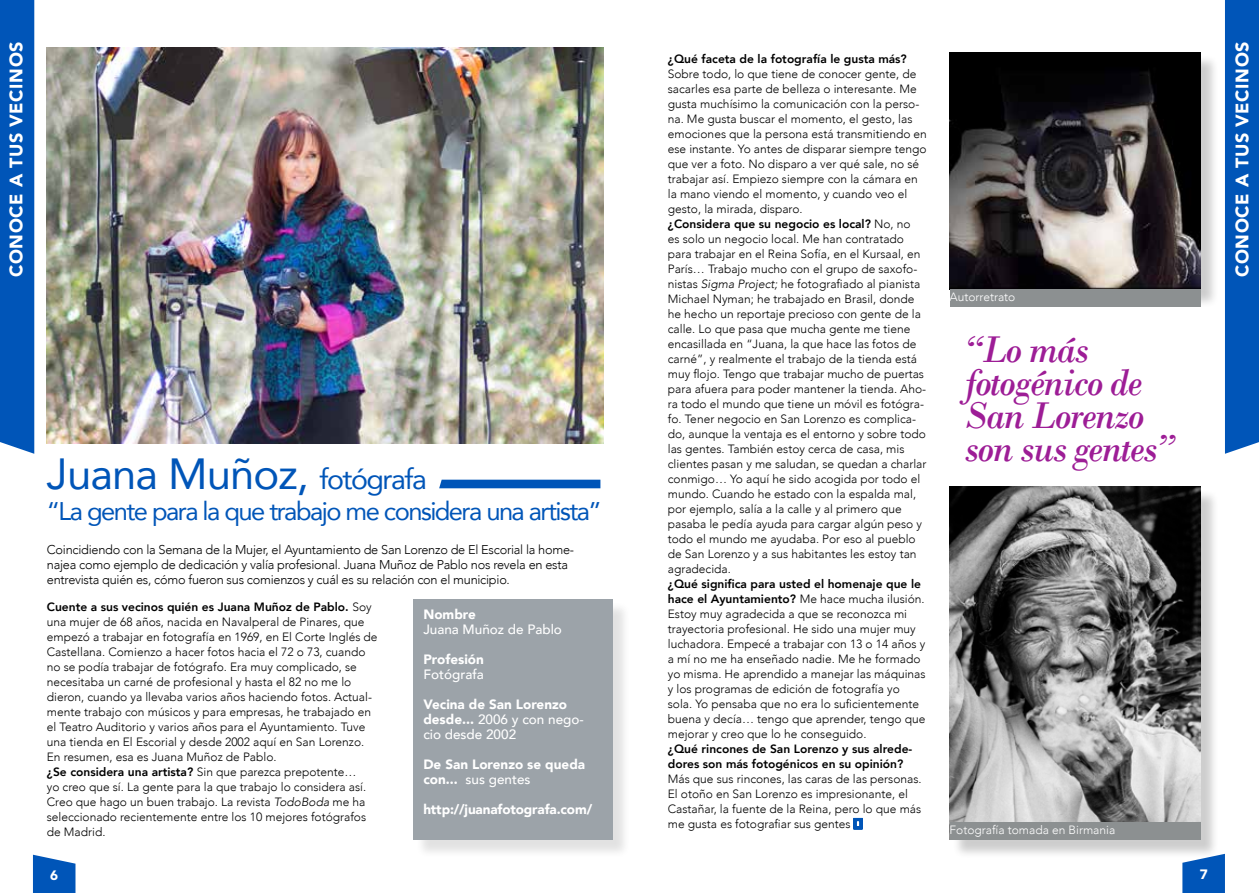
<style>
.page{position:relative;width:1259px;height:893px;background:#fff}
.page>*{position:absolute;margin:0;border:0;box-sizing:border-box;transform-origin:0 0}
.t1{font:43.5px "Avenir";letter-spacing:-.02em;color:#0055b8}
.t2{font:italic 39px/33px "Bodoni";letter-spacing:-.04em;color:#9d1d96}
.t3{font:25.5px "Avenir";letter-spacing:-.06em;color:#0055b8}
.t4{font:900 18px "Avenir LT Std";letter-spacing:.04em;color:#fff}
.t5{font:900 13.5px/15px "Avenir";color:#fff}
.t6{font:500 13.5px "Avenir";color:#fff}
.t7{font:900 13.5px "Avenir LT Std";color:#fff}
.t8{font:300 12.75px/15px "Avenir";letter-spacing:-.02em;color:#000}
.t9{font:300 12px/15px "Avenir";color:#000}
.t10{font:800 12px/15px "Avenir";color:#000}
.t11{font:300 12px "Avenir";color:#fff}
.s1{font-weight:800}
.s2{font-style:italic}
.s3{font-size:28.5px}
.s4{font-weight:500}
</style>
<div class="page">
<div style="left:1182px;top:854px;width:43px;height:39px;background:#0055b8"></div>
<svg style="left:33px;top:855px;width:42px;height:38px;background:#1b67bf"></svg>
<div style="left:1225px;top:0;width:34px;height:454px;background:#0055b8"></div>
<div style="left:0;top:0;width:34px;height:454px;background:#0055b8"></div>
<div style="left:415px;top:601px;width:216px;height:257px;background:#000;opacity:.2"></div>
<div style="left:412px;top:599px;width:200px;height:241px;background:#9ca3a9"></div>
<div style="left:952px;top:489px;width:267px;height:369px;background:#000;opacity:.2"></div>
<img style="left:949px;top:487px;width:251px;height:335px">
<svg style="left:439px;top:480px;width:161px;height:8px"></svg>
<div style="left:949px;top:822px;width:251px;height:18px;background:#8c9091"></div>
<img style="left:47px;top:47px;width:557px;height:396px">
<div style="left:952px;top:55px;width:267px;height:253px;background:#000;opacity:.2"></div>
<img style="left:949px;top:52px;width:251px;height:237px">
<div style="left:949px;top:289px;width:251px;height:18px;background:#8c9091"></div>
<svg style="left:853px;top:817px;width:10px;height:13px"></svg>
<h3 class="t4" style="left:5px;top:277px;width:238px;rotate:-90deg">CONOCE A TUS VECINOS</h3>
<h3 class="t4" style="left:1231px;top:277px;width:238px;rotate:-90deg">CONOCE A TUS VECINOS</h3>
<p class="t10" style="left:668px;top:51px;width:240px">¿Qué faceta de la fotografía le gusta más?</p>
<p class="t9" style="left:668px;top:66px;width:261px">Sobre todo, lo que tiene de conocer gente, de sacarles esa parte de belleza o interesante. Me gusta muchísimo la comunicación con la perso&shy;na. Me gusta buscar el momento, el gesto, las emociones que la persona está transmitiendo en ese instante. Yo antes de disparar siempre tengo que ver a foto. No disparo a ver qué sale, no sé trabajar así. Empiezo siempre con la cámara en la mano viendo el momento, y cuando veo el gesto, la mirada, disparo.<br><span class="s1">¿Considera que su negocio es local?</span> No, no<br>es solo un negocio local. Me han contratado para trabajar en el Reina Sofía, en el Kursaal, en París… Trabajo mucho con el grupo de saxofo&shy;nistas <span class="s2">Sigma Project;</span> he fotografiado al pianista Michael Nyman; he trabajado en Brasil, donde he hecho un reportaje precioso con gente de la calle. Lo que pasa que mucha gente me tiene encasillada en “Juana, la que hace las fotos de carné”, y realmente el trabajo de la tienda está muy flojo. Tengo que trabajar mucho de puertas para afuera para poder mantener la tienda. Aho&shy;ra todo el mundo que tiene un móvil es fotógra&shy;fo. Tener negocio en San Lorenzo es complica&shy;do, aunque la ventaja es el entorno y sobre todo las gentes. También estoy cerca de casa, mis clientes pasan y me saludan, se quedan a charlar conmigo… Yo aquí he sido acogida por todo el mundo. Cuando he estado con la espalda mal, por ejemplo, salía a la calle y al primero que pasaba le pedía ayuda para cargar algún peso y todo el mundo me ayudaba. Por eso al pueblo de San Lorenzo y a sus habitantes les estoy tan agradecida.</p>
<p class="t9" style="left:668px;top:576px;width:259px"><span class="s1">¿Qué significa para usted el homenaje que le hace el Ayuntamiento?</span> Me hace mucha ilusión.<br>Estoy muy agradecida a que se reconozca mi trayectoria profesional. He sido una mujer muy luchadora. Empecé a trabajar con 13 o 14 años y a mí no me ha enseñado nadie. Me he formado yo misma. He aprendido a manejar las máquinas y los programas de edición de fotografía yo sola. Yo pensaba que no era lo suficientemente buena y decía… tengo que aprender, tengo que mejorar y creo que lo he conseguido.</p>
<p class="t10" style="left:668px;top:741px;width:246px">¿Qué rincones de San Lorenzo y sus alrede&shy;dores son más fotogénicos en su opinión?</p>
<p class="t9" style="left:668px;top:771px;width:255px">Más que sus rincones, las caras de las personas.<br>El otoño en San Lorenzo es impresionante, el Castañar, la fuente de la Reina, pero lo que más me gusta es fotografiar sus gentes</p>
<p class="t11" style="left:949px;top:290px;width:67px">Autorretrato</p>
<h2 class="t2" style="left:964px;top:333px;width:212px">“Lo más fotogénico de<br>San Lorenzo son sus gentes”</h2>
<h1 class="t1" style="left:47px;top:439px;width:381px">Juana Muñoz, <span class="s3">fotógrafa</span></h1>
<h3 class="t3" style="left:47px;top:490px;width:556px">“La gente para la que trabajo me considera una artista”</h3>
<p class="t8" style="left:47px;top:542px;width:529px">Coincidiendo con la Semana de la Mujer, el Ayuntamiento de San Lorenzo de El Escorial la home&shy;najea como ejemplo de dedicación y valía profesional. Juana Muñoz de Pablo nos revela en esta entrevista quién es, cómo fueron sus comienzos y cuál es su relación con el municipio.</p>
<p class="t9" style="left:47px;top:599px;width:332px"><span class="s1">Cuente a sus vecinos quién es Juana Muñoz de Pablo.</span> Soy una mujer de 68 años, nacida en Navalperal de Pinares, que empezó a trabajar en fotografía en 1969, en El Corte Inglés de Castellana. Comienzo a hacer fotos hacia el 72 o 73, cuando no se podía trabajar de fotógrafo. Era muy complicado, se necesitaba un carné de profesional y hasta el 82 no me lo dieron, cuando ya llevaba varios años haciendo fotos. Actual&shy;mente trabajo con músicos y para empresas, he trabajado en el Teatro Auditorio y varios años para el Ayuntamiento. Tuve una tienda en El Escorial y desde 2002 aquí en San Lorenzo.<br>En resumen, esa es Juana Muñoz de Pablo.<br><span class="s1">¿Se considera una artista?</span> Sin que parezca prepotente…<br>yo creo que sí. La gente para la que trabajo lo considera así.<br>Creo que hago un buen trabajo. La revista <span class="s2">TodoBoda</span> me ha seleccionado recientemente entre los 10 mejores fotógrafos de Madrid.</p>
<p class="t5" style="left:423px;top:607px;width:54px">Nombre</p>
<p class="t6" style="left:423px;top:618px;width:140px">Juana Muñoz de Pablo</p>
<p class="t5" style="left:423px;top:652px;width:62px">Profesión</p>
<p class="t6" style="left:423px;top:663px;width:62px">Fotógrafa</p>
<p class="t5" style="left:423px;top:697px;width:162px">Vecina de San Lorenzo desde... <span class="s4">2006 y con nego&shy;cio desde 2002</span></p>
<p class="t5" style="left:423px;top:757px;width:163px">De San Lorenzo se queda con... <span class="s4">sus gentes</span></p>
<p class="t5" style="left:423px;top:802px;width:170px">http://juanafotografa.com/</p>
<p class="t11" style="left:949px;top:823px;width:167px">Fotografía tomada en Birmania</p>
<p class="t7" style="left:50px;top:867px;width:9px">6</p>
<p class="t7" style="left:1199px;top:866px;width:9px">7</p>
</div>
